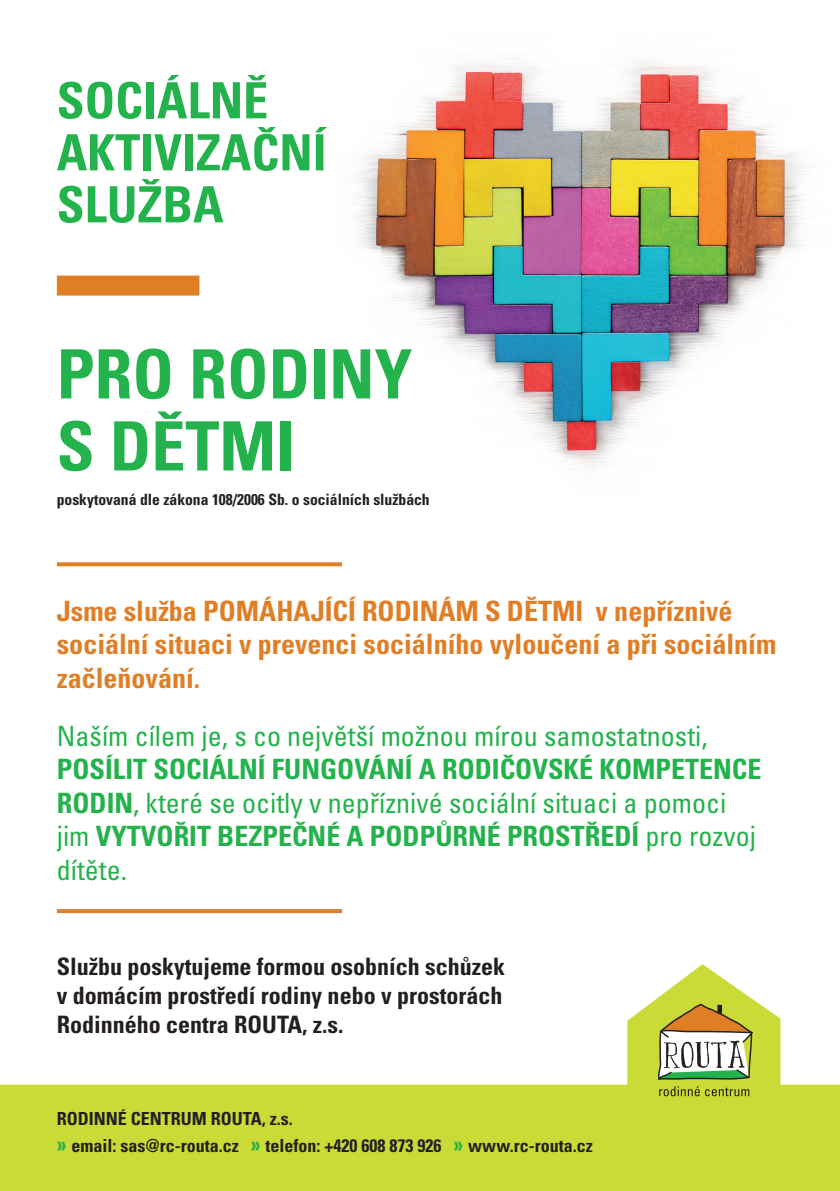
<style>
.page{position:relative;width:840px;height:1191px;background:#fff}
.page>*{position:absolute;margin:0;border:0;box-sizing:border-box;transform-origin:0 0}
.t1{font:700 condensed 68px "Univers CE";color:#23b24b}
.t2{font:700 condensed 50px "Univers CE";color:#23b24b}
.t3{font:condensed 28px/33.6px "Univers CE";color:#23b24b}
.t4{font:700 condensed 28px/33.6px "Univers CE";color:#e07e26}
.t5{font:700 condensed 24px "Univers CE";color:#231f20}
.t6{font:700 condensed 18px "Univers CE";color:#231f20}
.t7{font:700 condensed 15.6px "Univers CE";color:#231f20}
.s1{font-weight:700}
.s2{font-size:22px;color:#23b24b}
</style>
<div class="page">
<img style="left:353px;top:54px;width:454px;height:422px">
<svg style="left:0;top:964px;width:839px;height:227px;fill:#cadb37"></svg>
<svg style="left:658px;top:1086px;width:91px;height:10px"></svg>
<svg style="left:657px;top:1003px;width:95px;height:76px"></svg>
<svg style="left:57px;top:562px;width:285px;height:4px"></svg>
<div style="left:57px;top:275px;width:142px;height:20px;background:#e07e26"></div>
<svg style="left:57px;top:909px;width:285px;height:4px"></svg>
<p class="t2" style="left:57px;top:72px;width:213px">SOCIÁLNĚ</p>
<p class="t2" style="left:57px;top:124px;width:271px">AKTIVIZAČNÍ</p>
<p class="t2" style="left:57px;top:176px;width:168px">SLUŽBA</p>
<p class="t1" style="left:57px;top:336px;width:357px">PRO RODINY</p>
<p class="t1" style="left:57px;top:408px;width:240px">S DĚTMI</p>
<p class="t7" style="left:57px;top:491px;width:374px">poskytovaná dle zákona 108/2006 Sb. o sociálních službách</p>
<p class="t4" style="left:57px;top:594px;width:720px">Jsme služba POMÁHAJÍCÍ RODINÁM S DĚTMI v nepříznivé sociální situaci v prevenci sociálního vyloučení a při sociálním začleňování.</p>
<p class="t3" style="left:57px;top:719px;width:705px">Naším cílem je, s co největší možnou mírou samostatnosti, <span class="s1">POSÍLIT SOCIÁLNÍ FUNGOVÁNÍ A RODIČOVSKÉ KOMPETENCE RODIN</span>, které se ocitly v nepříznivé sociální situaci a pomoci jim <span class="s1">VYTVOŘIT BEZPEČNÉ A PODPŮRNÉ PROSTŘEDÍ</span> pro rozvoj dítěte.</p>
<p class="t5" style="left:57px;top:953px;width:449px">Službu poskytujeme formou osobních schůzek</p>
<p class="t5" style="left:57px;top:981px;width:447px">v domácím prostředí rodiny nebo v prostorách</p>
<p class="t5" style="left:57px;top:1010px;width:288px">Rodinného centra ROUTA, z.s.</p>
<p class="t6" style="left:57px;top:1108px;width:237px">RODINNÉ CENTRUM ROUTA, z.s.</p>
<p class="t6" style="left:57px;top:1135px;width:537px"><span class="s2">»</span> email: sas@rc-routa.cz <span class="s2">»</span> telefon: +420 608 873 926 <span class="s2">»</span> www.rc-routa.cz</p>
</div>
